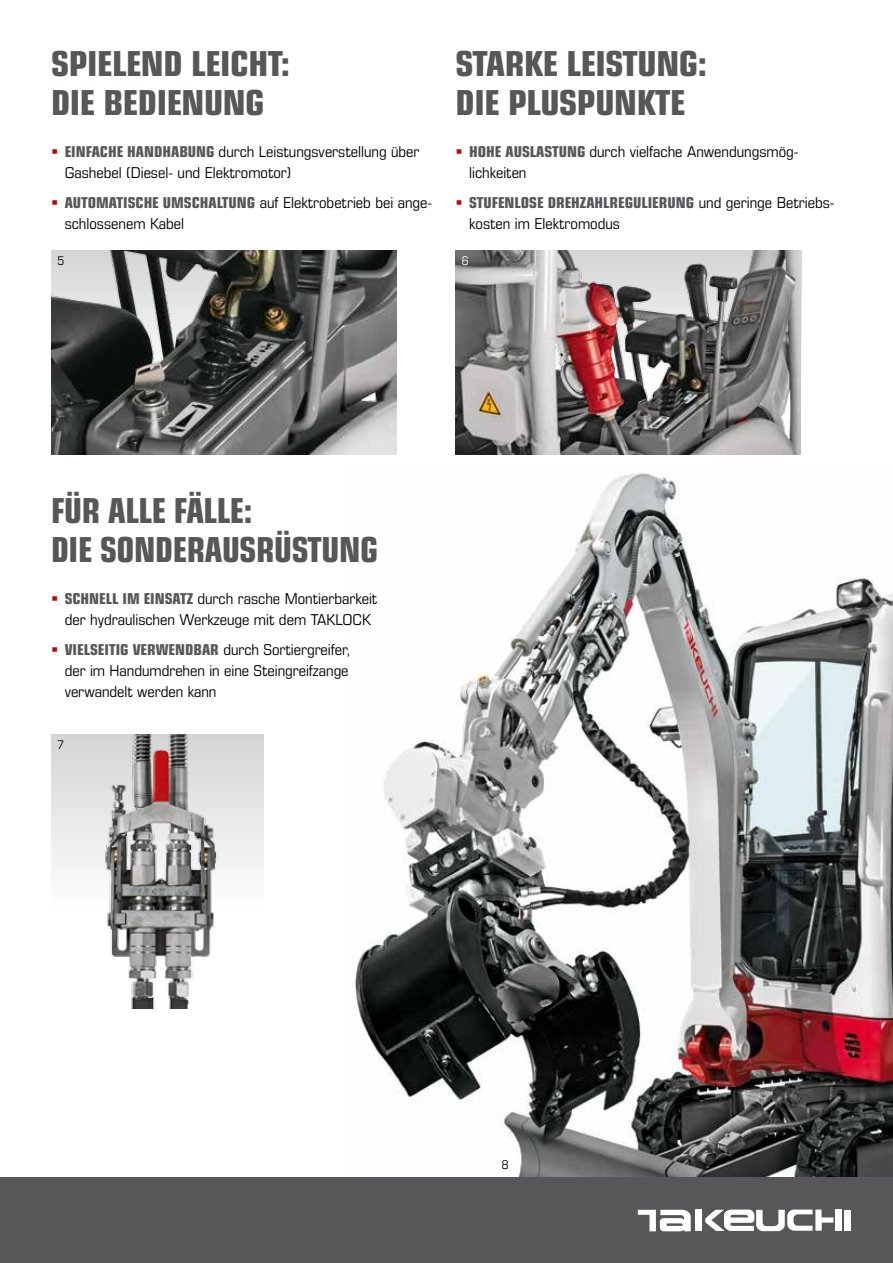
<style>
.page{position:relative;width:893px;height:1263px;background:#fff}
.page>*{position:absolute;margin:0;border:0;box-sizing:border-box;transform-origin:0 0}
.t1{font:700 condensed 34.5px/39px "Eurostile LT Pro";letter-spacing:-.01em;color:#555759;scale:1.07 1}
.t2{font:700 condensed 34.5px/39px "Eurostile LT Pro";letter-spacing:-.01em;color:#555759}
.t3{font:condensed 15px/21px "Eurostile LT Pro";color:#000;scale:1.07 1}
.t4{font:condensed 12px "Eurostile LT Pro";color:#000}
.t5{font:condensed 12px "Eurostile LT Pro";color:#fff}
.s1{font-weight:700;color:#555759}
</style>
<div class="page">
<img style="left:345px;top:473px;width:548px;height:705px">
<img style="left:455px;top:250px;width:346px;height:204px">
<div style="left:0;top:1178px;width:893px;height:85px;background:#555759"></div>
<div style="left:695px;top:1209px;width:6px;height:22px;background:#fff"></div>
<div style="left:836px;top:1209px;width:6px;height:22px;background:#fff"></div>
<div style="left:844px;top:1209px;width:6px;height:21px;background:#fff"></div>
<svg style="left:638px;top:1210px;width:53px;height:21px"></svg>
<svg style="left:705px;top:1209px;width:128px;height:22px"></svg>
<img style="left:51px;top:250px;width:346px;height:204px">
<img style="left:51px;top:734px;width:213px;height:274px">
<h1 class="t1" style="left:51px;top:44px;width:225px">SPIELEND LEICHT:<br>DIE BEDIENUNG</h1>
<p class="t3" style="left:65px;top:141px;width:333px"><span class="s1">EINFACHE HANDHABUNG</span> durch Leistungsverstellung über<br>Gashebel (Diesel- und Elektromotor)</p>
<p class="t3" style="left:65px;top:192px;width:345px"><span class="s1">AUTOMATISCHE UMSCHALTUNG</span> auf Elektrobetrieb bei ange&shy;schlossenem Kabel</p>
<h1 class="t1" style="left:455px;top:44px;width:237px">STARKE LEISTUNG:<br>DIE PLUSPUNKTE</h1>
<p class="t3" style="left:469px;top:141px;width:309px"><span class="s1">HOHE AUSLASTUNG</span> durch vielfache Anwendungsmög&shy;lichkeiten</p>
<p class="t3" style="left:469px;top:192px;width:343px"><span class="s1">STUFENLOSE DREHZAHLREGULIERUNG</span> und geringe Betriebs&shy;kosten im Elektromodus</p>
<p class="t4" style="left:57px;top:254px;width:8px">5</p>
<p class="t5" style="left:462px;top:254px;width:8px">6</p>
<h1 class="t2" style="left:51px;top:491px;width:329px">FÜR ALLE FÄLLE:<br>DIE SONDERAUSRÜSTUNG</h1>
<p class="t3" style="left:65px;top:588px;width:294px"><span class="s1">SCHNELL IM EINSATZ</span> durch rasche Montierbarkeit der hydraulischen Werkzeuge mit dem TAKLOCK</p>
<p class="t3" style="left:65px;top:639px;width:269px"><span class="s1">VIELSEITIG VERWENDBAR</span> durch Sortiergreifer, der im Handumdrehen in eine Steingreifzange verwandelt werden kann</p>
<p class="t4" style="left:57px;top:738px;width:8px">7</p>
<p class="t4" style="left:502px;top:1158px;width:8px">8</p>
</div>
